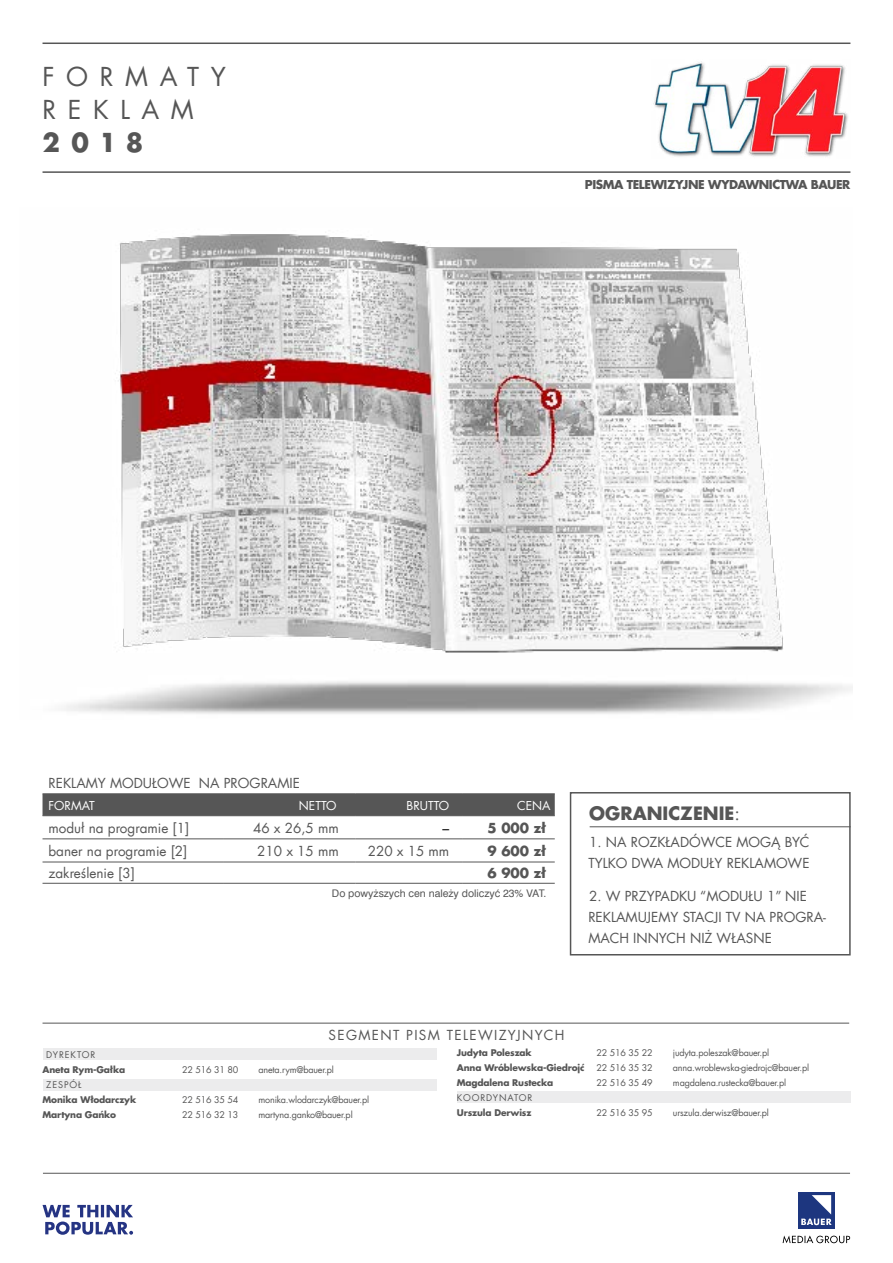
<style>
.page{position:relative;width:893px;height:1263px;background:#fff}
.page>*{position:absolute;margin:0;border:0;box-sizing:border-box;transform-origin:0 0}
.t1{font:25.5px/33px "Futura Com";letter-spacing:.455em;color:#565656}
.t2{font:700 25.5px "Futura Com";color:#565656}
.t3{font:700 18px "Futura Com";color:#565656}
.t4{font:13.5px/21px "Futura Com";color:#565656}
.t5{font:13.5px "Futura Com";letter-spacing:.1em;color:#565656}
.t6{font:700 13.5px "Futura Com";color:#565656}
.t7{font:13.5px "Futura Com";color:#000}
.t8{font:700 12px "Futura Com";letter-spacing:-.035em;color:#565656}
.t9{font:12px "Futura Com";color:#fff}
.t10{font:10.5px "Swis 721 EU Normal";color:#565656}
.t11{font:9px "Futura Com";letter-spacing:-.02em;color:#565656}
.t12{font:700 9px "Futura Com";letter-spacing:-.015em;color:#565656}
.t13{font:9px "Futura Com";letter-spacing:.1em;color:#565656}
.t14{font:9px "Futura Com";letter-spacing:.1em;color:#565656}
.s1{font-weight:400}
</style>
<div class="page">
<img style="left:653px;top:61px;width:195px;height:96px">
<svg style="left:43px;top:1205px;width:90px;height:30px"></svg>
<svg style="left:783px;top:1235px;width:67px;height:8px"></svg>
<div style="left:798px;top:1191px;width:37px;height:37px;background:#1d367f"></div>
<svg style="left:801px;top:1195px;width:31px;height:30px"></svg>
<hr style="left:43px;top:171px;width:807px;height:2px;background:#565656">
<hr style="left:43px;top:43px;width:807px;height:1px;background:#565656">
<hr style="left:43px;top:1023px;width:806px;height:1px;background:#565656">
<div style="left:43px;top:1048px;width:393px;height:12px;background:#ececed"></div>
<div style="left:43px;top:1079px;width:393px;height:12px;background:#ececed"></div>
<div style="left:457px;top:1091px;width:394px;height:12px;background:#ececed"></div>
<hr style="left:43px;top:1173px;width:807px;height:1px;background:#565656">
<img style="left:64px;top:234px;width:788px;height:480px">
<svg style="left:43px;top:816px;width:512px;height:46px"></svg>
<div style="left:43px;top:794px;width:512px;height:21px;background:#565656"></div>
<hr style="left:43px;top:793px;width:181px;height:1px;background:#565656">
<hr style="left:224px;top:793px;width:132px;height:1px;background:#565656">
<hr style="left:356px;top:793px;width:106px;height:1px;background:#565656">
<hr style="left:462px;top:793px;width:93px;height:1px;background:#565656">
<hr style="left:43px;top:815px;width:181px;height:1px;background:#565656">
<hr style="left:224px;top:815px;width:132px;height:1px;background:#565656">
<hr style="left:356px;top:815px;width:106px;height:1px;background:#565656">
<hr style="left:462px;top:815px;width:93px;height:1px;background:#565656">
<hr style="left:43px;top:839px;width:181px;height:1px;background:#565656">
<hr style="left:224px;top:839px;width:132px;height:1px;background:#565656">
<hr style="left:356px;top:839px;width:106px;height:1px;background:#565656">
<hr style="left:462px;top:839px;width:93px;height:1px;background:#565656">
<hr style="left:43px;top:862px;width:181px;height:1px;background:#565656">
<hr style="left:224px;top:862px;width:132px;height:1px;background:#565656">
<hr style="left:356px;top:862px;width:106px;height:1px;background:#565656">
<hr style="left:462px;top:862px;width:93px;height:1px;background:#565656">
<hr style="left:43px;top:883px;width:181px;height:1px;background:#565656">
<hr style="left:224px;top:883px;width:132px;height:1px;background:#565656">
<hr style="left:356px;top:883px;width:106px;height:1px;background:#565656">
<hr style="left:462px;top:883px;width:93px;height:1px;background:#565656">
<div style="left:570px;top:792px;width:281px;height:163px;border:2px solid #565656"></div>
<hr style="left:590px;top:826px;width:261px;height:1px;background:#565656">
<h1 class="t1" style="left:43px;top:60px;width:185px">FORMATY<br>REKLAM</h1>
<h1 class="t2" style="left:43px;top:123px;width:102px">2018</h1>
<h3 class="t8" style="left:585px;top:175px;width:267px">PISMA TELEWIZYJNE WYDAWNICTWA BAUER</h3>
<h3 class="t4" style="left:49px;top:772px;width:253px">REKLAMY MODUŁOWE NA PROGRAMIE</h3>
<h3 class="t9" style="left:49px;top:797px;width:48px">FORMAT</h3>
<h3 class="t9" style="left:299px;top:797px;width:39px">NETTO</h3>
<h3 class="t9" style="left:406px;top:797px;width:44px">BRUTTO</h3>
<h3 class="t9" style="left:517px;top:797px;width:35px">CENA</h3>
<h3 class="t4" style="left:49px;top:817px;width:142px">moduł na programie [1]</h3>
<h3 class="t4" style="left:253px;top:817px;width:87px">46 x 26,5 mm</h3>
<h3 class="t7" style="left:443px;top:819px;width:8px">–</h3>
<h3 class="t6" style="left:487px;top:817px;width:60px">5 000 zł</h3>
<h3 class="t4" style="left:49px;top:840px;width:140px">baner na programie [2]</h3>
<h3 class="t4" style="left:257px;top:840px;width:83px">210 x 15 mm</h3>
<h3 class="t4" style="left:368px;top:840px;width:83px">220 x 15 mm</h3>
<h3 class="t6" style="left:487px;top:840px;width:60px">9 600 zł</h3>
<h3 class="t4" style="left:49px;top:862px;width:88px">zakreślenie [3]</h3>
<h3 class="t6" style="left:487px;top:863px;width:60px">6 900 zł</h3>
<p class="t10" style="left:332px;top:887px;width:216px">Do powyższych cen należy doliczyć 23% VAT.</p>
<h2 class="t3" style="left:589px;top:799px;width:152px">OGRANICZENIE<span class="s1">:</span></h2>
<h3 class="t4" style="left:588px;top:831px;width:223px">1. NA ROZKŁADÓWCE MOGĄ BYĆ<br>TYLKO DWA MODUŁY REKLAMOWE</h3>
<h3 class="t4" style="left:588px;top:885px;width:239px">2. W PRZYPADKU “MODUŁU 1” NIE<br>REKLAMUJEMY STACJI TV NA PROGRA-<br>MACH INNYCH NIŻ WŁASNE</h3>
<h3 class="t5" style="left:329px;top:1026px;width:237px">SEGMENT PISM TELEWIZYJNYCH</h3>
<p class="t14" style="left:46px;top:1048px;width:51px">DYREKTOR</p>
<p class="t12" style="left:43px;top:1063px;width:84px">Aneta Rym-Gałka</p>
<p class="t11" style="left:182px;top:1063px;width:58px">22 516 31 80</p>
<p class="t11" style="left:259px;top:1063px;width:77px">aneta.rym@bauer.pl</p>
<p class="t11" style="left:46px;top:1078px;width:37px">ZESPÓŁ</p>
<p class="t12" style="left:43px;top:1093px;width:95px">Monika Włodarczyk</p>
<p class="t11" style="left:182px;top:1093px;width:58px">22 516 35 54</p>
<p class="t11" style="left:259px;top:1093px;width:112px">monika.wlodarczyk@bauer.pl</p>
<p class="t12" style="left:43px;top:1108px;width:75px">Martyna Gańko</p>
<p class="t11" style="left:182px;top:1108px;width:58px">22 516 32 13</p>
<p class="t11" style="left:259px;top:1108px;width:96px">martyna.ganko@bauer.pl</p>
<p class="t12" style="left:457px;top:1045px;width:76px">Judyta Poleszak</p>
<p class="t11" style="left:596px;top:1046px;width:58px">22 516 35 22</p>
<p class="t11" style="left:673px;top:1046px;width:98px">judyta.poleszak@bauer.pl</p>
<p class="t12" style="left:457px;top:1060px;width:129px">Anna Wróblewska-Giedrojć</p>
<p class="t11" style="left:596px;top:1061px;width:58px">22 516 35 32</p>
<p class="t11" style="left:673px;top:1061px;width:138px">anna.wroblewska-giedrojc@bauer.pl</p>
<p class="t12" style="left:457px;top:1075px;width:98px">Magdalena Rustecka</p>
<p class="t11" style="left:596px;top:1076px;width:58px">22 516 35 49</p>
<p class="t11" style="left:673px;top:1076px;width:115px">magdalena.rustecka@bauer.pl</p>
<p class="t13" style="left:457px;top:1091px;width:77px">KOORDYNATOR</p>
<p class="t12" style="left:457px;top:1105px;width:76px">Urszula Derwisz</p>
<p class="t11" style="left:596px;top:1106px;width:58px">22 516 35 95</p>
<p class="t11" style="left:673px;top:1106px;width:98px">urszula.derwisz@bauer.pl</p>
</div>
